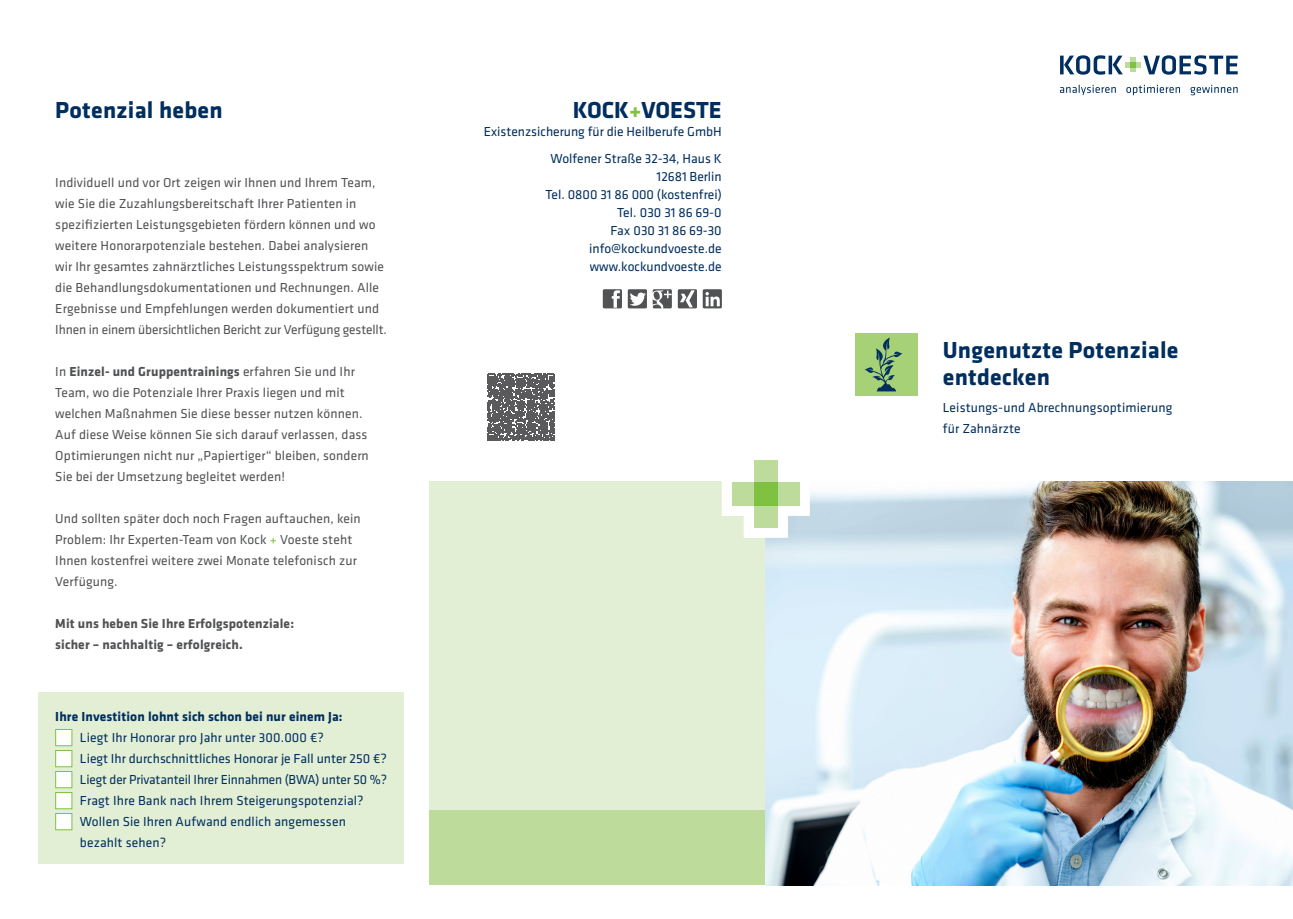
<style>
.page{position:relative;width:1293px;height:919px;background:#fff}
.page>*{position:absolute;margin:0;border:0;box-sizing:border-box;transform-origin:0 0}
.Headline{font:700 24px/27px "Klavika Basic";letter-spacing:.01em;color:#002e5e}
.Fließtext{font:13.5px/21px "Klavika Basic";letter-spacing:.01em;color:#515254}
.Aufzählung{font:13.5px/21px "Klavika Basic";color:#002e5e}
.Fließtext-2{font:700 13.5px/21px "Klavika Basic";letter-spacing:.01em;color:#515254}
.Headline-2{font:13.5px "Klavika Basic";letter-spacing:.01em;color:#002e5e}
.Fließtext-3{font:700 13.5px "Klavika Basic";letter-spacing:.01em;color:#002e5e}
.s1{font-weight:700}
.s2{color:#7fc241}
</style>
<div class="page">
<svg style="left:1060px;top:85px;width:55px;height:10px"></svg>
<svg style="left:1126px;top:85px;width:54px;height:10px"></svg>
<svg style="left:1190px;top:85px;width:47px;height:10px"></svg>
<svg style="left:1060px;top:55px;width:177px;height:20px"></svg>
<div style="left:855px;top:333px;width:62px;height:62px;background:#a6d176"></div>
<svg style="left:864px;top:337px;width:38px;height:54px"></svg>
<div style="left:38px;top:692px;width:366px;height:171px;background:#e2efd4"></div>
<div style="left:55px;top:729px;width:17px;height:17px;background:#fff;border:1px solid #7fc241"></div>
<div style="left:55px;top:750px;width:17px;height:17px;background:#fff;border:1px solid #7fc241"></div>
<div style="left:55px;top:771px;width:17px;height:17px;background:#fff;border:1px solid #7fc241"></div>
<div style="left:55px;top:792px;width:17px;height:17px;background:#fff;border:1px solid #7fc241"></div>
<div style="left:55px;top:813px;width:17px;height:17px;background:#fff;border:1px solid #7fc241"></div>
<div style="left:429px;top:481px;width:383px;height:403px;background:#e2efd4"></div>
<div style="left:429px;top:810px;width:359px;height:74px;background:#bddc9b"></div>
<img style="left:765px;top:481px;width:528px;height:404px">
<svg style="left:722px;top:460px;width:88px;height:78px"></svg>
<div style="left:754px;top:460px;width:23px;height:21px;background:#bddc9b"></div>
<div style="left:754px;top:505px;width:23px;height:22px;background:#bddc9b"></div>
<div style="left:732px;top:481px;width:22px;height:24px;background:#bddc9b"></div>
<div style="left:777px;top:481px;width:22px;height:24px;background:#bddc9b"></div>
<div style="left:754px;top:481px;width:23px;height:24px;background:#7fc241"></div>
<div style="left:703px;top:289px;width:19px;height:19px;background:#515254"></div>
<div style="left:678px;top:289px;width:19px;height:19px;background:#515254"></div>
<svg style="left:653px;top:289px;width:19px;height:19px"></svg>
<div style="left:603px;top:289px;width:19px;height:19px;background:#515254"></div>
<svg style="left:628px;top:289px;width:19px;height:19px"></svg>
<svg style="left:612px;top:290px;width:8px;height:18px"></svg>
<svg style="left:705px;top:292px;width:15px;height:14px"></svg>
<svg style="left:629px;top:290px;width:42px;height:19px"></svg>
<svg style="left:680px;top:290px;width:15px;height:17px"></svg>
<svg style="left:487px;top:373px;width:67px;height:67px;background:#717174"></svg>
<p class="Headline" style="left:55px;top:95px;width:169px">Potenzial heben</p>
<p class="Fließtext" style="left:55px;top:172px;width:333px">Individuell und vor Ort zeigen wir Ihnen und Ihrem Team, wie Sie die Zuzahlungsbereitschaft Ihrer Patienten in spezifizierten Leistungsgebieten fördern können und wo weitere Honorarpotenziale bestehen. Dabei analysieren wir Ihr gesamtes zahnärztliches Leistungsspektrum sowie die Behandlungsdokumentationen und Rechnungen. Alle Ergebnisse und Empfehlungen werden dokumentiert und Ihnen in einem übersichtlichen Bericht zur Verfügung gestellt.</p>
<p class="Fließtext" style="left:55px;top:361px;width:315px">In <span class="s1">Einzel- und Gruppentrainings</span> erfahren Sie und Ihr Team, wo die Potenziale Ihrer Praxis liegen und mit welchen Maßnahmen Sie diese besser nutzen können.<br>Auf diese Weise können Sie sich darauf verlassen, dass Optimierungen nicht nur „Papiertiger“ bleiben, sondern Sie bei der Umsetzung begleitet werden!</p>
<p class="Fließtext" style="left:55px;top:508px;width:307px">Und sollten später doch noch Fragen auftauchen, kein Problem: Ihr Experten-Team von Kock <span class="s2">+</span> Voeste steht Ihnen kostenfrei weitere zwei Monate telefonisch zur Verfügung.</p>
<p class="Fließtext-2" style="left:55px;top:612px;width:240px">Mit uns heben Sie Ihre Erfolgspotenziale: sicher – nachhaltig – erfolgreich.</p>
<p class="Fließtext-3" style="left:55px;top:707px;width:289px">Ihre Investition lohnt sich schon bei nur einem Ja:</p>
<p class="Aufzählung" style="left:80px;top:727px;width:246px">Liegt Ihr Honorar pro Jahr unter 300.000 €?</p>
<p class="Aufzählung" style="left:80px;top:748px;width:308px">Liegt Ihr durchschnittliches Honorar je Fall unter 250 €?</p>
<p class="Aufzählung" style="left:80px;top:769px;width:309px">Liegt der Privatanteil Ihrer Einnahmen (BWA) unter 50 %?</p>
<p class="Aufzählung" style="left:80px;top:790px;width:285px">Fragt Ihre Bank nach Ihrem Steigerungspotenzial?</p>
<p class="Aufzählung" style="left:80px;top:811px;width:267px">Wollen Sie Ihren Aufwand endlich angemessen bezahlt sehen?</p>
<p class="Headline" style="left:573px;top:95px;width:150px">KOCK<span class="s2">+</span>VOESTE</p>
<p class="Aufzählung" style="left:484px;top:121px;width:239px">Existenzsicherung für die Heilberufe GmbH</p>
<p class="Aufzählung" style="left:550px;top:148px;width:173px">Wolfener Straße 32-34, Haus K</p>
<p class="Aufzählung" style="left:656px;top:166px;width:67px">12681 Berlin</p>
<p class="Aufzählung" style="left:545px;top:184px;width:178px">Tel. 0800 31 86 000 (kostenfrei)</p>
<p class="Aufzählung" style="left:617px;top:202px;width:106px">Tel. 030 31 86 69-0</p>
<p class="Aufzählung" style="left:610px;top:220px;width:113px">Fax 030 31 86 69-30</p>
<p class="Aufzählung" style="left:589px;top:238px;width:134px">info@kockundvoeste.de</p>
<p class="Aufzählung" style="left:590px;top:256px;width:134px">www.kockundvoeste.de</p>
<p class="Headline" style="left:943px;top:335px;width:237px">Ungenutzte Potenziale entdecken</p>
<p class="Headline-2" style="left:943px;top:399px;width:231px">Leistungs-und Abrechnungsoptimierung</p>
<p class="Headline-2" style="left:943px;top:420px;width:79px">für Zahnärzte</p>
</div>
